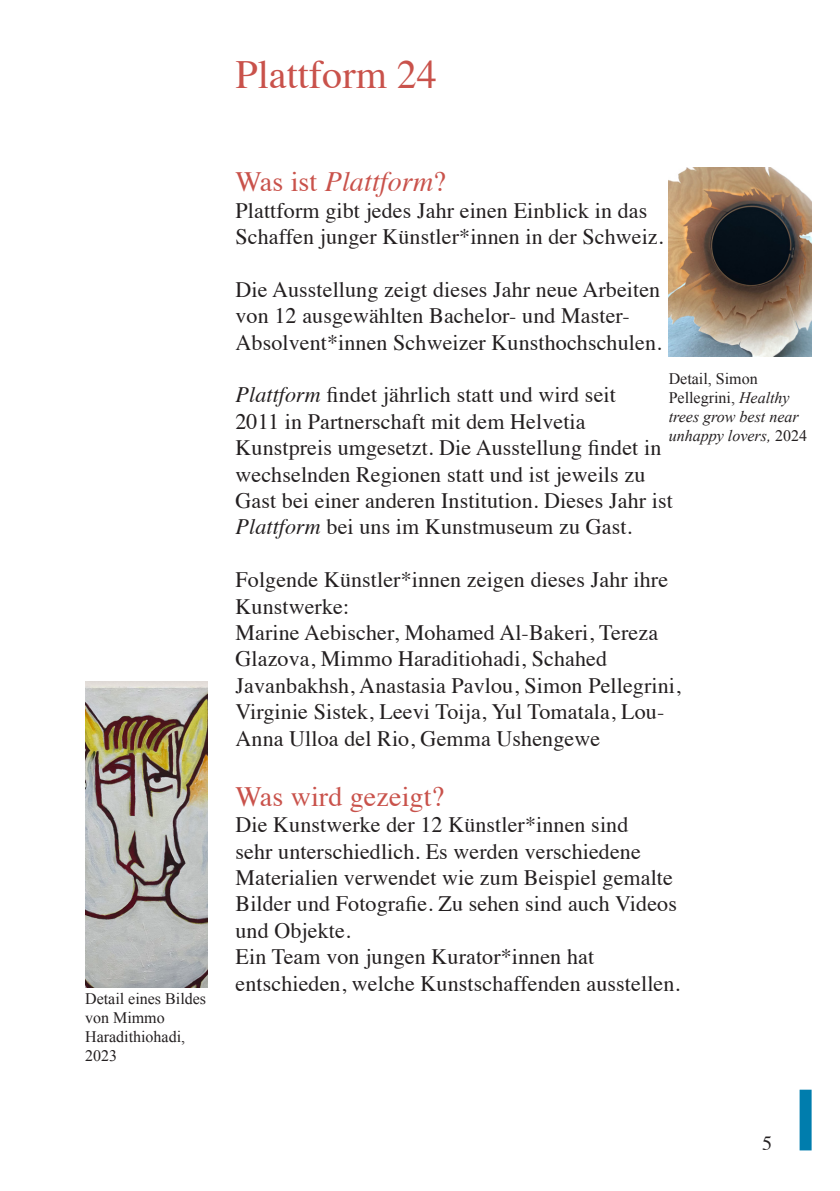
<style>
.page{position:relative;width:840px;height:1191px;background:#fff}
.page>*{position:absolute;margin:0;border:0;box-sizing:border-box;transform-origin:0 0}
.t1{font:40px "Times";color:#c9524b}
.t2{font:italic 28px "Times";letter-spacing:.005em;color:#c9524b}
.t3{font:28px "Times";letter-spacing:.005em;color:#c9524b}
.t4{font:22px/26.4px "Times";letter-spacing:.005em;color:#231f20}
.t5{font:20px "Times";color:#231f20}
.t6{font:italic 16px/19.2px "Times New Roman";color:#231f20}
.t7{font:16px/19.2px "Times New Roman";color:#231f20}
.s1{font-style:normal}
.s2{font-style:italic}
</style>
<div class="page">
<div style="left:799px;top:1089px;width:12px;height:61px;background:#007dad"></div>
<img style="left:85px;top:681px;width:122px;height:306px">
<img style="left:668px;top:167px;width:143px;height:190px">
<p class="t1" style="left:235px;top:37px;width:203px">Plattform 24</p>
<p class="t7" style="left:85px;top:988px;width:122px">Detail eines Bildes von Mimmo<br>Haradithiohadi,<br>2023</p>
<p class="t2" style="left:235px;top:157px;width:212px"><span class="s1">Was ist</span> Plattform<span class="s1">?</span></p>
<p class="t4" style="left:235px;top:195px;width:429px">Plattform gibt jedes Jahr einen Einblick in das<br>Schaffen junger Künstler*innen in der Schweiz.</p>
<p class="t4" style="left:235px;top:274px;width:427px">Die Ausstellung zeigt dieses Jahr neue Arbeiten von 12 ausgewählten Bachelor- und Master-<br>Absolvent*innen Schweizer Kunsthochschulen.</p>
<p class="t4" style="left:235px;top:380px;width:438px"><span class="s2">Plattform</span> findet jährlich statt und wird seit<br>2011 in Partnerschaft mit dem Helvetia Kunstpreis umgesetzt. Die Ausstellung findet in wechselnden Regionen statt und ist jeweils zu Gast bei einer anderen Institution. Dieses Jahr ist <span class="s2">Plattform</span> bei uns im Kunstmuseum zu Gast.</p>
<p class="t4" style="left:235px;top:565px;width:434px">Folgende Künstler*innen zeigen dieses Jahr ihre<br>Kunstwerke:</p>
<p class="t4" style="left:235px;top:617px;width:446px">Marine Aebischer, Mohamed Al-Bakeri, Tereza Glazova, Mimmo Haraditiohadi, Schahed Javanbakhsh, Anastasia Pavlou, Simon Pellegrini, Virginie Sistek, Leevi Toija, Yul Tomatala, Lou-Anna Ulloa del Rio, Gemma Ushengewe</p>
<p class="t3" style="left:235px;top:770px;width:210px">Was wird gezeigt?</p>
<p class="t4" style="left:235px;top:809px;width:442px">Die Kunstwerke der 12 Künstler*innen sind<br>sehr unterschiedlich. Es werden verschiedene Materialien verwendet wie zum Beispiel gemalte Bilder und Fotografie. Zu sehen sind auch Videos und Objekte.</p>
<p class="t4" style="left:235px;top:941px;width:446px">Ein Team von jungen Kurator*innen hat entschieden, welche Kunstschaffenden ausstellen.</p>
<p class="t6" style="left:668px;top:368px;width:140px"><span class="s1">Detail, Simon<br>Pellegrini,</span> Healthy trees grow best near unhappy lovers, <span class="s1">2024</span></p>
<p class="t5" style="left:761px;top:1124px;width:11px">5</p>
</div>
